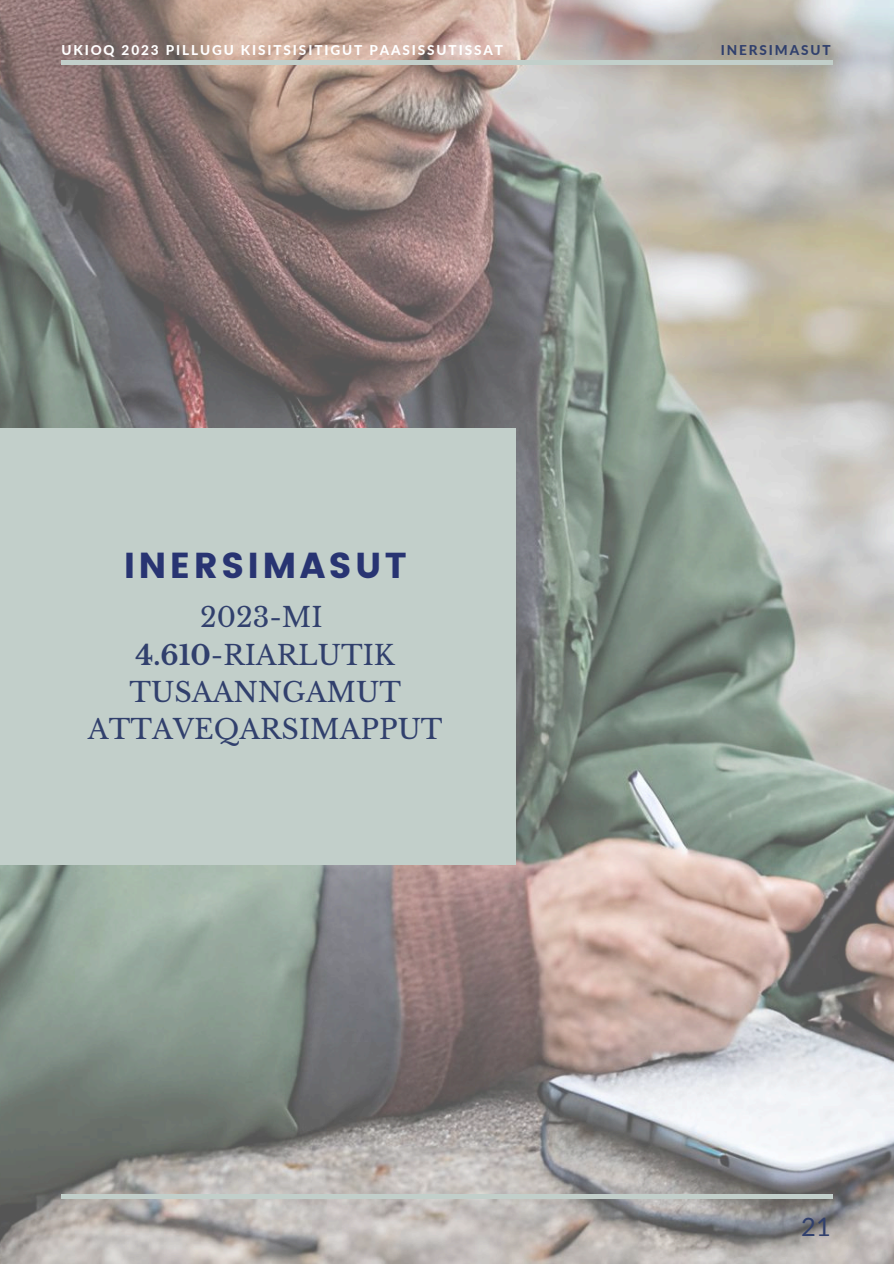
<style>
.page{position:relative;width:894px;height:1264px;background:#fff}
.page>*{position:absolute;margin:0;border:0;box-sizing:border-box;transform-origin:0 0}
.t1{font:36px "Poppins";letter-spacing:.09em;color:#283472}
.t2{font:27px/37.2px "Libre Baskerville";color:#31406d;text-align:center}
.t3{font:25.5px "Lato";color:#31406d}
.t4{font:800 13.5px "Lato";letter-spacing:.14em;color:#fff}
.t5{font:800 13.5px "Lato";letter-spacing:.14em;color:#31406d}
.s1{font-weight:700}
</style>
<div class="page">
<img style="left:0;top:0;width:893px;height:1263px">
<div style="left:61px;top:60px;width:771px;height:5px;background:#c2cfca"></div>
<hr style="left:61px;top:1194px;width:771px;height:4px;background:#c2cfca">
<div style="left:0;top:428px;width:515px;height:436px;background:#c2cfca"></div>
<p class="t4" style="left:61px;top:42px;width:443px">UKIOQ 2023 PILLUGU KISITSISITIGUT PAASISSUTISSAT</p>
<p class="t5" style="left:720px;top:42px;width:111px">INERSIMASUT</p>
<p class="t1" style="left:124px;top:545px;width:284px">INERSIMASUT</p>
<p class="t2" style="left:88px;top:599px;width:356px">2023-MI<br><span class="s1">4.610</span>-RIARLUTIK<br>TUSAANNGAMUT<br>ATTAVEQARSIMAPPUT</p>
<p class="t3" style="left:801px;top:1210px;width:31px">21</p>
</div>
